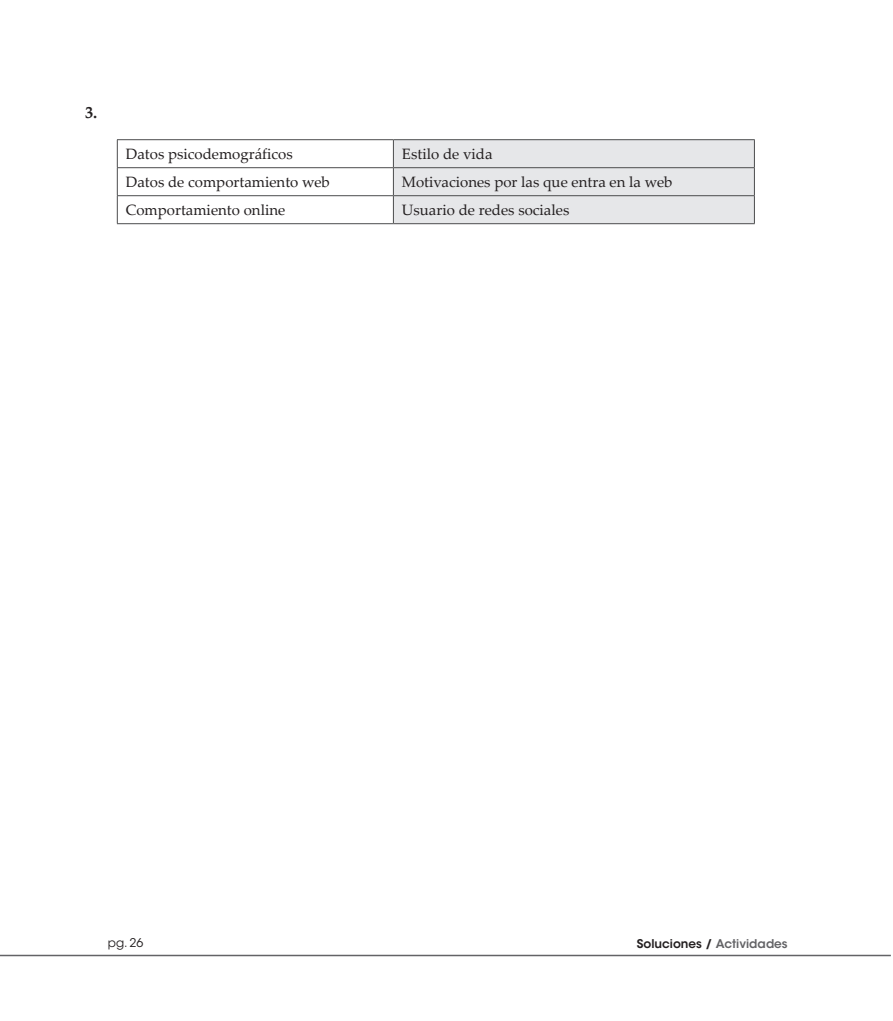
<style>
.page{position:relative;width:893px;height:1021px;background:#fff}
.page>*{position:absolute;margin:0;border:0;box-sizing:border-box;transform-origin:0 0}
.t1{font:700 16.5px "Palatino Linotype";color:#231f20}
.t2{font:15px "Palatino Linotype";color:#231f20}
.t3{font:600 12px "ITC Avant Garde Std";color:#231f20}
.t4{font:12px "ITC Avant Garde Std";color:#231f20}
.s1{color:#636366}
</style>
<div class="page">
<hr style="left:0;top:954px;width:891px;height:2px;background:#636366">
<hr style="left:393px;top:139px;width:362px;height:1px;background:#4b4c4d">
<hr style="left:117px;top:139px;width:276px;height:1px;background:#4b4c4d">
<svg style="left:117px;top:140px;width:638px;height:84px"></svg>
<hr style="left:117px;top:223px;width:276px;height:1px;background:#4b4c4d">
<p class="t1" style="left:85px;top:101px;width:14px">3.</p>
<p class="t2" style="left:126px;top:143px;width:169px">Datos psicodemográficos</p>
<p class="t2" style="left:402px;top:143px;width:92px">Estilo de vida</p>
<p class="t2" style="left:126px;top:171px;width:206px">Datos de comportamiento web</p>
<p class="t2" style="left:402px;top:171px;width:272px">Motivaciones por las que entra en la web</p>
<p class="t2" style="left:126px;top:199px;width:161px">Comportamiento online</p>
<p class="t2" style="left:402px;top:199px;width:169px">Usuario de redes sociales</p>
<p class="t4" style="left:108px;top:935px;width:37px">pg. 26</p>
<p class="t3" style="left:637px;top:936px;width:152px">Soluciones / <span class="s1">Actividades</span></p>
</div>
